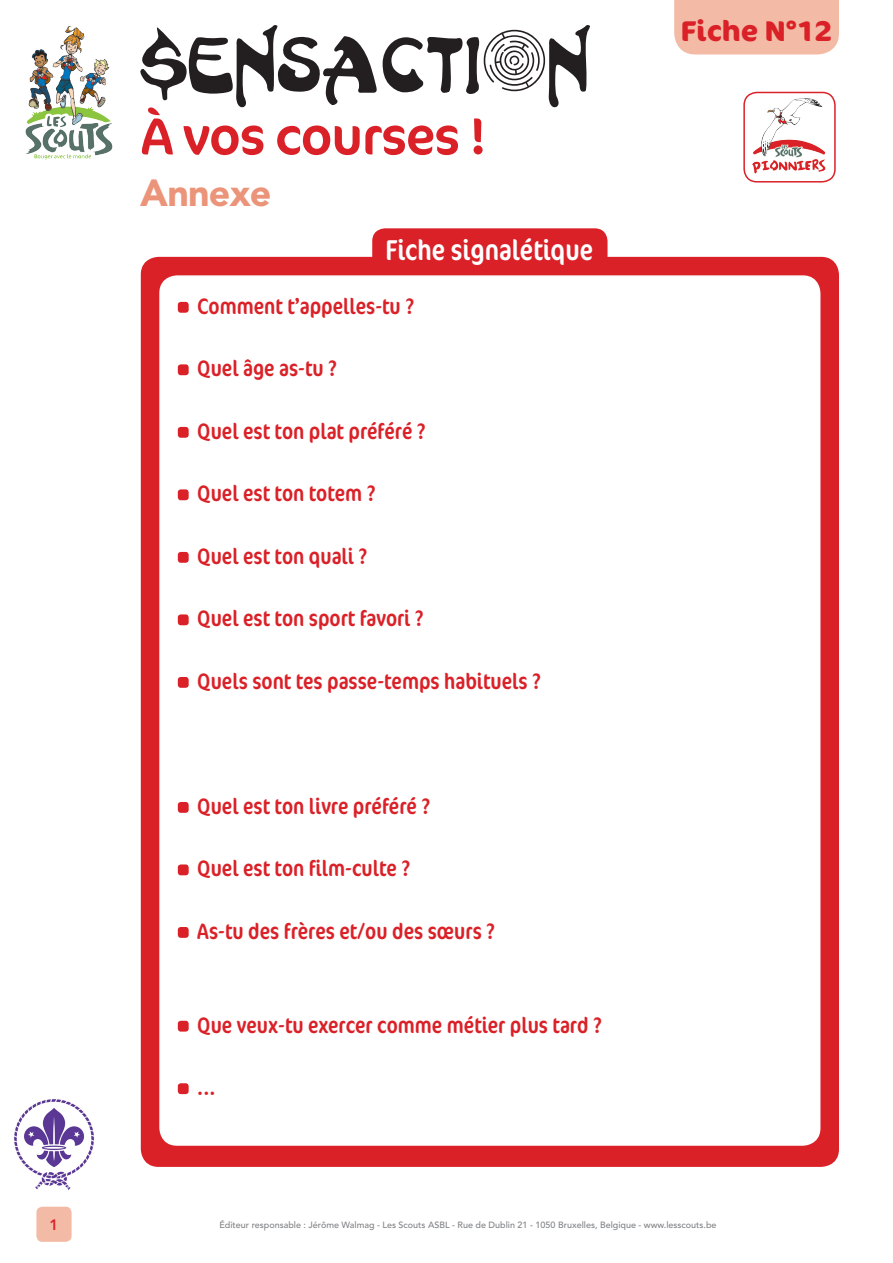
<style>
.page{position:relative;width:893px;height:1263px;background:#fff}
.page>*{position:absolute;margin:0;border:0;box-sizing:border-box;transform-origin:0 0}
.t1{font:52.5px "Cocon OT";letter-spacing:-.02em;color:#da2128}
.t2{font:900 37.5px "Avenir LT Std";letter-spacing:-.02em;color:#eb9479}
.t3{font:condensed 28.8px "Cocon OT";color:#fff}
.t4{font:700 28.5px "Cocon OT";color:#da2128}
.t5{font:condensed 22.5px "Cocon OT";color:#da2128}
.t6{font:800 15px "Avenir LT Std";color:#da2128}
.t7{font:500 9px "Avenir LT Std";color:#808285}
</style>
<div class="page">
<div style="left:36px;top:1207px;width:36px;height:35px;background:#f3bba6;border-radius:6px"></div>
<img style="left:14px;top:1099px;width:80px;height:91px">
<img style="left:25px;top:26px;width:88px;height:134px">
<img style="left:753px;top:99px;width:73px;height:75px">
<div style="left:743px;top:92px;width:93px;height:91px;border:2px solid #da2128;border-radius:13px"></div>
<svg style="left:140px;top:25px;width:450px;height:82px"></svg>
<div style="left:142px;top:258px;width:696px;height:908px;background:#da2128;border-radius:17px"></div>
<div style="left:160px;top:276px;width:660px;height:869px;background:#fff;border-radius:17px"></div>
<div style="left:178px;top:302px;width:11px;height:11px;background:#da2128;border-radius:3px"></div>
<div style="left:178px;top:364px;width:11px;height:11px;background:#da2128;border-radius:3px"></div>
<div style="left:178px;top:427px;width:11px;height:11px;background:#da2128;border-radius:3px"></div>
<div style="left:178px;top:489px;width:11px;height:11px;background:#da2128;border-radius:3px"></div>
<div style="left:178px;top:552px;width:11px;height:11px;background:#da2128;border-radius:3px"></div>
<div style="left:178px;top:614px;width:11px;height:11px;background:#da2128;border-radius:3px"></div>
<div style="left:178px;top:677px;width:11px;height:11px;background:#da2128;border-radius:3px"></div>
<div style="left:178px;top:802px;width:11px;height:11px;background:#da2128;border-radius:3px"></div>
<div style="left:178px;top:864px;width:11px;height:11px;background:#da2128;border-radius:3px"></div>
<div style="left:178px;top:927px;width:11px;height:11px;background:#da2128;border-radius:3px"></div>
<div style="left:178px;top:1021px;width:11px;height:10px;background:#da2128;border-radius:3px"></div>
<div style="left:178px;top:1083px;width:11px;height:11px;background:#da2128;border-radius:3px"></div>
<div style="left:372px;top:228px;width:235px;height:30px;background:#da2128"></div>
<div style="left:674px;top:0;width:165px;height:54px;background:#f3bba6"></div>
<p class="t1" style="left:141px;top:106px;width:347px">À vos courses !</p>
<p class="t2" style="left:140px;top:170px;width:132px">Annexe</p>
<p class="t3" style="left:385px;top:233px;width:209px">Fiche signalétique</p>
<p class="t5" style="left:197px;top:293px;width:219px">Comment t’appelles-tu ?</p>
<p class="t5" style="left:197px;top:356px;width:141px">Quel âge as-tu ?</p>
<p class="t5" style="left:197px;top:418px;width:230px">Quel est ton plat préféré ?</p>
<p class="t5" style="left:197px;top:481px;width:180px">Quel est ton totem ?</p>
<p class="t5" style="left:197px;top:543px;width:172px">Quel est ton quali ?</p>
<p class="t5" style="left:197px;top:606px;width:228px">Quel est ton sport favori ?</p>
<p class="t5" style="left:197px;top:668px;width:345px">Quels sont tes passe-temps habituels ?</p>
<p class="t5" style="left:197px;top:793px;width:235px">Quel est ton livre préféré ?</p>
<p class="t5" style="left:197px;top:856px;width:215px">Quel est ton film-culte ?</p>
<p class="t5" style="left:197px;top:918px;width:300px">As-tu des frères et/ou des sœurs ?</p>
<p class="t5" style="left:197px;top:1012px;width:406px">Que veux-tu exercer comme métier plus tard ?</p>
<p class="t5" style="left:197px;top:1075px;width:20px">...</p>
<p class="t4" style="left:681px;top:14px;width:153px">Fiche N°12</p>
<p class="t6" style="left:50px;top:1216px;width:10px">1</p>
<p class="t7" style="left:219px;top:1219px;width:499px">Éditeur responsable : Jérôme Walmag - Les Scouts ASBL - Rue de Dublin 21 - 1050 Bruxelles, Belgique - www.lesscouts.be</p>
</div>
